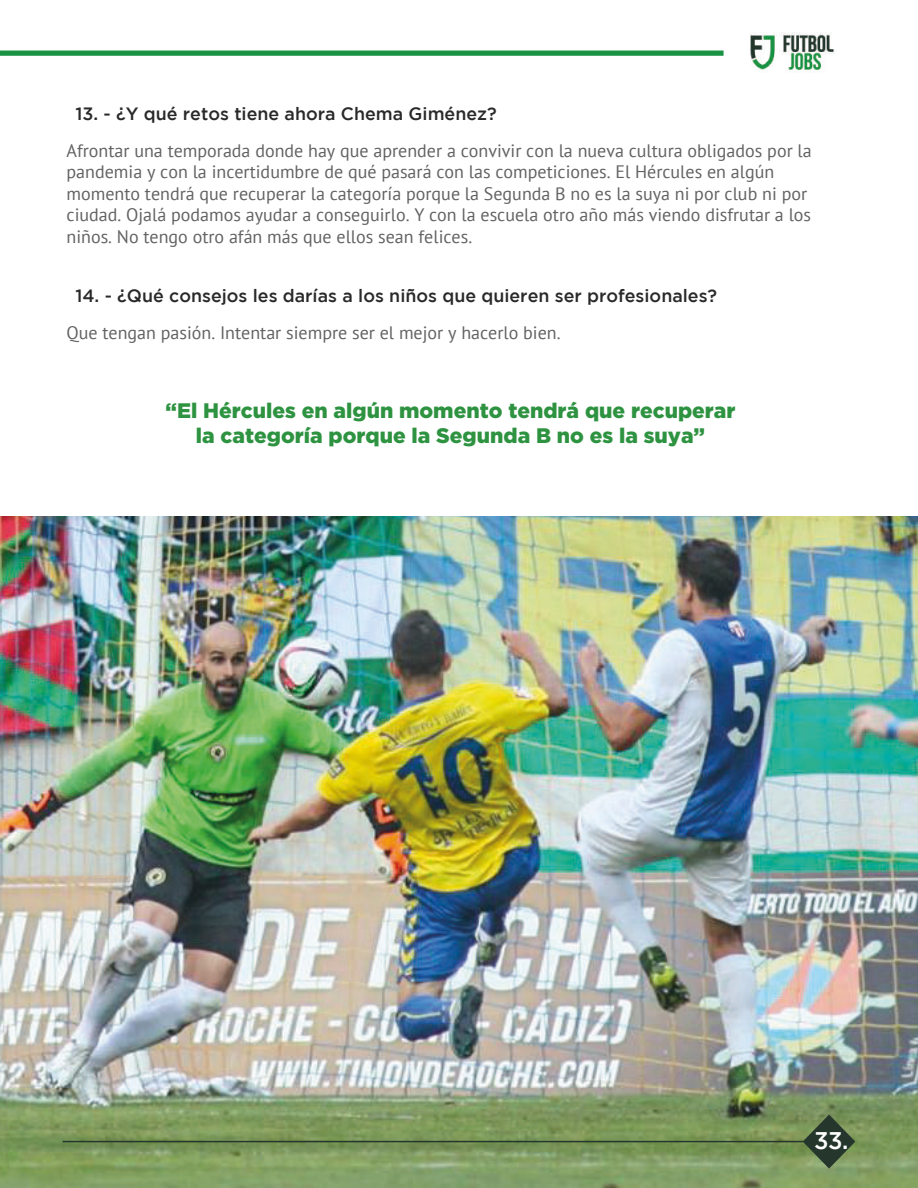
<style>
.page{position:relative;width:918px;height:1188px;background:#fff}
.page>*{position:absolute;margin:0;border:0;box-sizing:border-box;transform-origin:0 0}
.t1{font:500 24px "Gotham";color:#fff}
.t2{font:900 21px/25.2px "Gotham";color:#2e9341;text-align:center}
.t3{font:18px/21.6px "PT Sans";color:#616261}
.t4{font:500 17.85px "Gotham";color:#292929}
</style>
<div class="page">
<img style="left:0;top:516px;width:918px;height:672px">
<img style="left:750px;top:32px;width:84px;height:39px">
<div style="left:0;top:51px;width:724px;height:5px;background:#199244"></div>
<hr style="left:63px;top:1141px;width:740px;height:1px;background:#25372d">
<svg style="left:803px;top:1115px;width:52px;height:54px;background:#526846"></svg>
<p class="t4" style="left:75px;top:103px;width:423px">13. - ¿Y qué retos tiene ahora Chema Giménez?</p>
<p class="t3" style="left:67px;top:139px;width:747px">Afrontar una temporada donde hay que aprender a convivir con la nueva cultura obligados por la pandemia y con la incertidumbre de qué pasará con las competiciones. El Hércules en algún momento tendrá que recuperar la categoría porque la Segunda B no es la suya ni por club ni por ciudad. Ojalá podamos ayudar a conseguirlo. Y con la escuela otro año más viendo disfrutar a los niños. No tengo otro afán más que ellos sean felices.</p>
<p class="t4" style="left:75px;top:285px;width:643px">14. - ¿Qué consejos les darías a los niños que quieren ser profesionales?</p>
<p class="t3" style="left:67px;top:321px;width:496px">Que tengan pasión. Intentar siempre ser el mejor y hacerlo bien.</p>
<p class="t2" style="left:166px;top:397px;width:571px">“El Hércules en algún momento tendrá que recuperar la categoría porque la Segunda B no es la suya”</p>
<h1 class="t1" style="left:814px;top:1126px;width:36px">33.</h1>
</div>
